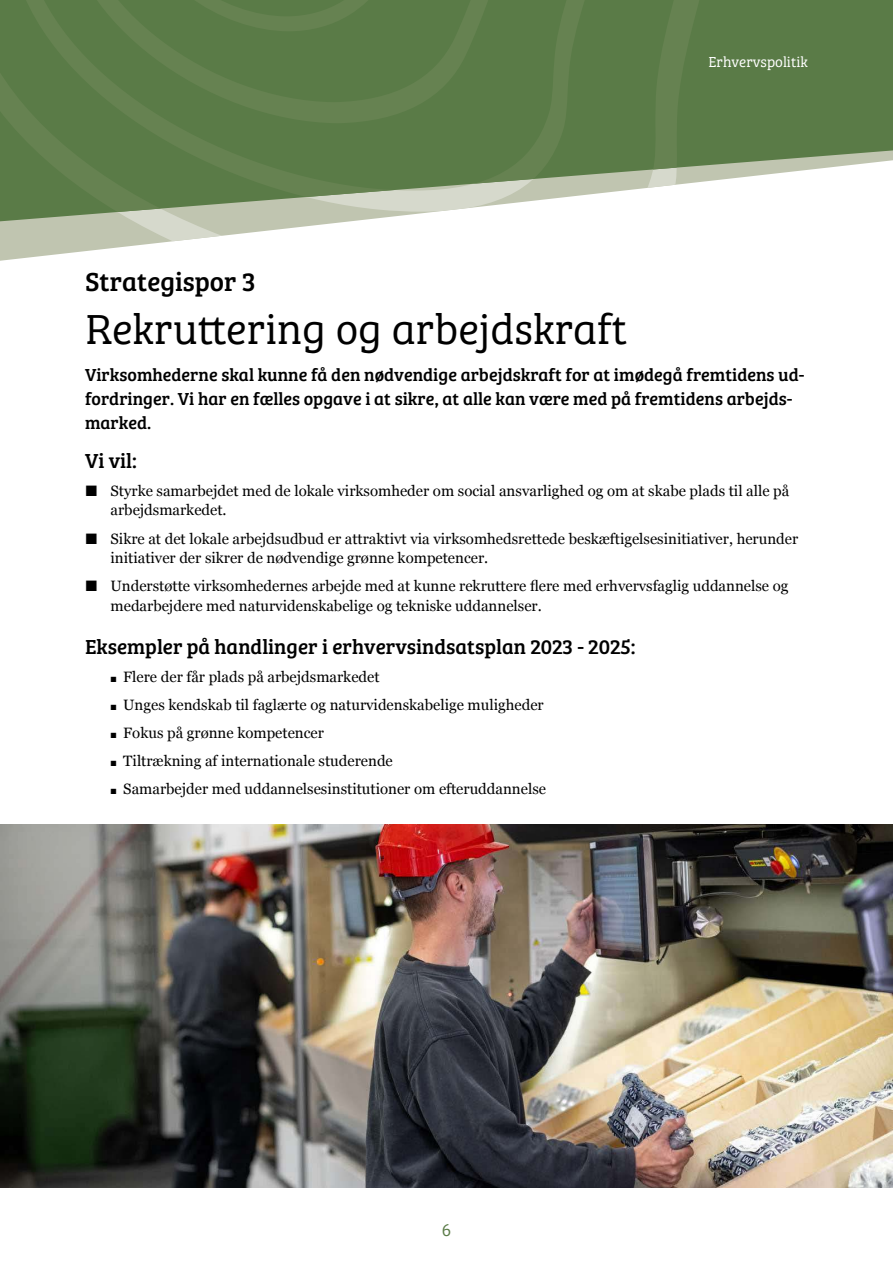
<style>
.page{position:relative;width:893px;height:1263px;background:#fff}
.page>*{position:absolute;margin:0;border:0;box-sizing:border-box;transform-origin:0 0}
.Overksrift_sort{font:43.5px "Bree Serif Lt";color:#000}
.Overskrift_18_pt{font:27px "Bree Serif";color:#000}
.LIlle_overskrift_14_pt{font:21px "Bree Serif";color:#000}
.Brød_bree{font:18px/24px "Bree Serif";color:#000}
.t1{font:18px "Bree Serif Lt";color:#5a7b47}
.t2{font:15px/19.5px "Georgia";color:#000}
.t3{font:15px "Bree Serif Lt";color:#fff}
</style>
<div class="page">
<svg style="left:0;top:221px;width:352px;height:40px"></svg>
<svg style="left:719px;top:0;width:174px;height:180px;background:#6a8758"></svg>
<svg style="left:0;top:0;width:719px;height:221px;fill:#5a7b47"></svg>
<svg style="left:4px;top:0;width:609px;height:212px;background:#6b8859"></svg>
<svg style="left:64px;top:0;width:449px;height:123px;background:#5c7c49"></svg>
<img style="left:0;top:825px;width:893px;height:362px">
<p class="t3" style="left:709px;top:51px;width:101px">Erhvervspolitik</p>
<h2 class="Overskrift_18_pt" style="left:85px;top:261px;width:172px">Strategispor 3</h2>
<p class="Overksrift_sort" style="left:85px;top:298px;width:544px">Rekruttering og arbejdskraft</p>
<p class="Brød_bree" style="left:85px;top:361px;width:721px">Virksomhederne skal kunne få den nødvendige arbejdskraft for at imødegå fremtidens ud&shy;fordringer. Vi har en fælles opgave i at sikre, at alle kan være med på fremtidens arbejds&shy;marked.</p>
<p class="LIlle_overskrift_14_pt" style="left:85px;top:444px;width:53px">Vi vil:</p>
<p class="t2" style="left:111px;top:480px;width:680px">Styrke samarbejdet med de lokale virksomheder om social ansvarlighed og om at skabe plads til alle på arbejdsmarkedet.</p>
<p class="t2" style="left:111px;top:528px;width:689px">Sikre at det lokale arbejdsudbud er attraktivt via virksomhedsrettede beskæftigelsesinitiativer, herunder initiativer der sikrer de nødvendige grønne kompetencer.</p>
<p class="t2" style="left:111px;top:575px;width:679px">Understøtte virksomhedernes arbejde med at kunne rekruttere flere med erhvervsfaglig uddannelse og medarbejdere med naturvidenskabelige og tekniske uddannelser.</p>
<p class="LIlle_overskrift_14_pt" style="left:85px;top:630px;width:552px">Eksempler på handlinger i erhvervsindsatsplan 2023 - 2025:</p>
<p class="t2" style="left:123px;top:666px;width:258px">Flere der får plads på arbejdsmarkedet</p>
<p class="t2" style="left:123px;top:694px;width:422px">Unges kendskab til faglærte og naturvidenskabelige muligheder</p>
<p class="t2" style="left:123px;top:722px;width:202px">Fokus på grønne kompetencer</p>
<p class="t2" style="left:123px;top:750px;width:271px">Tiltrækning af internationale studerende</p>
<p class="t2" style="left:123px;top:778px;width:424px">Samarbejder med uddannelsesinstitutioner om efteruddannelse</p>
<p class="t1" style="left:442px;top:1216px;width:11px">6</p>
</div>
